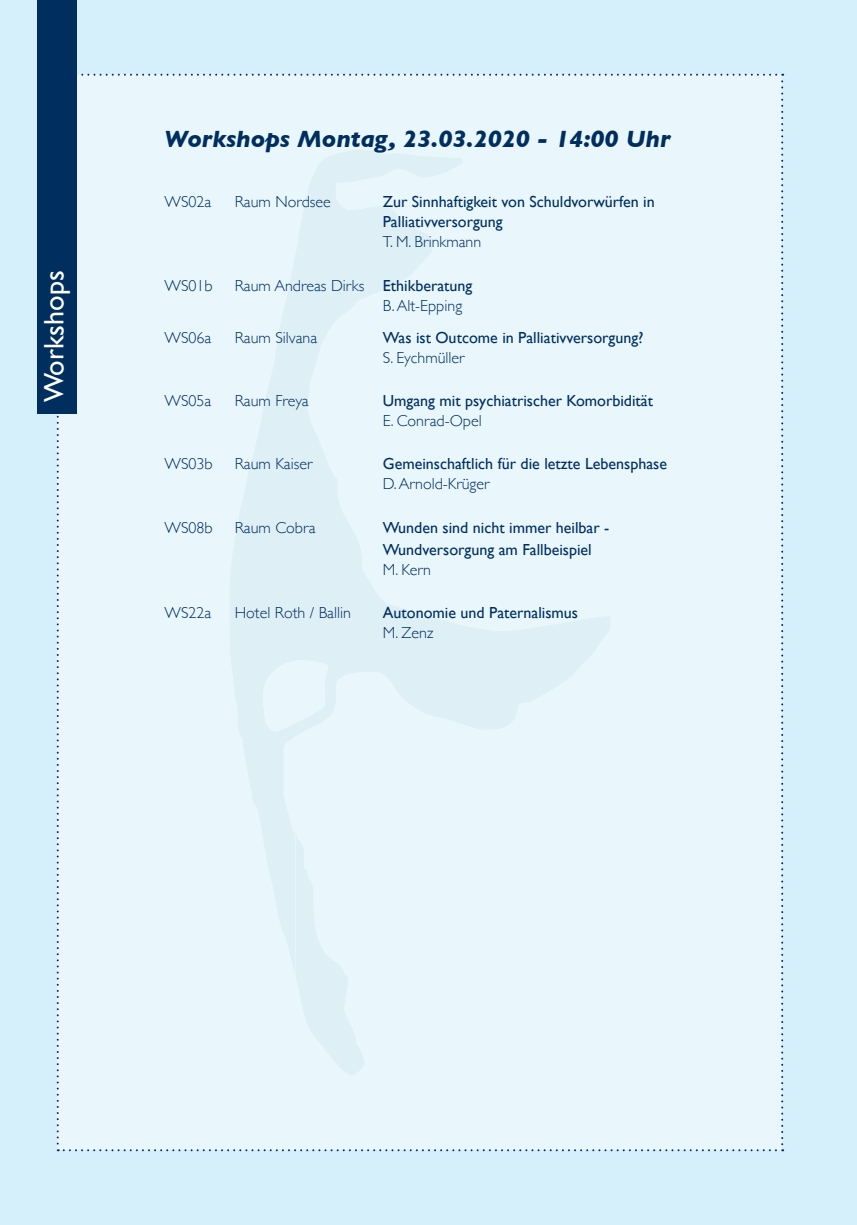
<style>
.page{position:relative;width:857px;height:1225px;background:#fff}
.page>*{position:absolute;margin:0;border:0;box-sizing:border-box;transform-origin:0 0}
.t1{font:28px "Gill Sans";color:#fff}
.t2{font:italic 700 24px "Gill Sans";color:#002f5f}
.t3{font:16px/20px "Gill Sans";color:#002f5f}
.t4{font:300 16px/20px "Gill Sans";color:#002f5f}
.s1{font-weight:400}
</style>
<div class="page">
<div style="left:0;top:0;width:856px;height:1225px;background:#d5effb"></div>
<div style="left:57px;top:74px;width:725px;height:1077px;background:#e9f7fd"></div>
<div style="left:37px;top:0;width:40px;height:414px;background:#002f5f"></div>
<svg style="left:229px;top:148px;width:381px;height:927px;fill:#e9f7fd"></svg>
<h1 class="t1" style="left:42px;top:402px;width:133px;rotate:-90deg">Workshops</h1>
<h2 class="t2" style="left:164px;top:129px;width:507px">Workshops Montag, 23.03.2020 - 14:00 Uhr</h2>
<p class="t4" style="left:164px;top:193px;width:48px">WS02a</p>
<p class="t4" style="left:234px;top:193px;width:98px">Raum Nordsee</p>
<p class="t3" style="left:382px;top:193px;width:273px">Zur Sinnhaftigkeit von Schuldvorwürfen in<br>Palliativversorgung</p>
<p class="t4" style="left:382px;top:231px;width:100px">T. M. Brinkmann</p>
<p class="t4" style="left:164px;top:276px;width:50px">WS01b</p>
<p class="t4" style="left:382px;top:276px;width:91px;text-indent:-148px">Raum Andreas Dirks <span class="s1">Ethikberatung<br></span>B. Alt-Epping</p>
<p class="t4" style="left:164px;top:328px;width:48px">WS06a</p>
<p class="t4" style="left:234px;top:328px;width:84px">Raum Silvana</p>
<p class="t3" style="left:382px;top:328px;width:262px">Was ist Outcome in Palliativversorgung?</p>
<p class="t4" style="left:382px;top:347px;width:83px">S. Eychmüller</p>
<p class="t4" style="left:164px;top:392px;width:48px">WS05a</p>
<p class="t4" style="left:234px;top:392px;width:75px">Raum Freya</p>
<p class="t3" style="left:382px;top:392px;width:272px">Umgang mit psychiatrischer Komorbidität</p>
<p class="t4" style="left:382px;top:410px;width:100px">E. Conrad-Opel</p>
<p class="t4" style="left:164px;top:455px;width:50px">WS03b</p>
<p class="t4" style="left:234px;top:455px;width:79px">Raum Kaiser</p>
<p class="t3" style="left:382px;top:455px;width:285px">Gemeinschaftlich für die letzte Lebensphase</p>
<p class="t4" style="left:382px;top:473px;width:108px">D. Arnold-Krüger</p>
<p class="t4" style="left:164px;top:518px;width:50px">WS08b</p>
<p class="t4" style="left:234px;top:518px;width:82px">Raum Cobra</p>
<p class="t3" style="left:382px;top:517px;width:228px;line-height:22px">Wunden sind nicht immer heilbar -<br>Wundversorgung am Fallbeispiel</p>
<p class="t4" style="left:382px;top:560px;width:50px">M. Kern</p>
<p class="t4" style="left:164px;top:602px;width:48px">WS22a</p>
<p class="t4" style="left:234px;top:602px;width:118px">Hotel Roth / Ballin</p>
<p class="t3" style="left:382px;top:604px;width:196px">Autonomie und Paternalismus</p>
<p class="t4" style="left:382px;top:624px;width:52px">M. Zenz</p>
</div>
